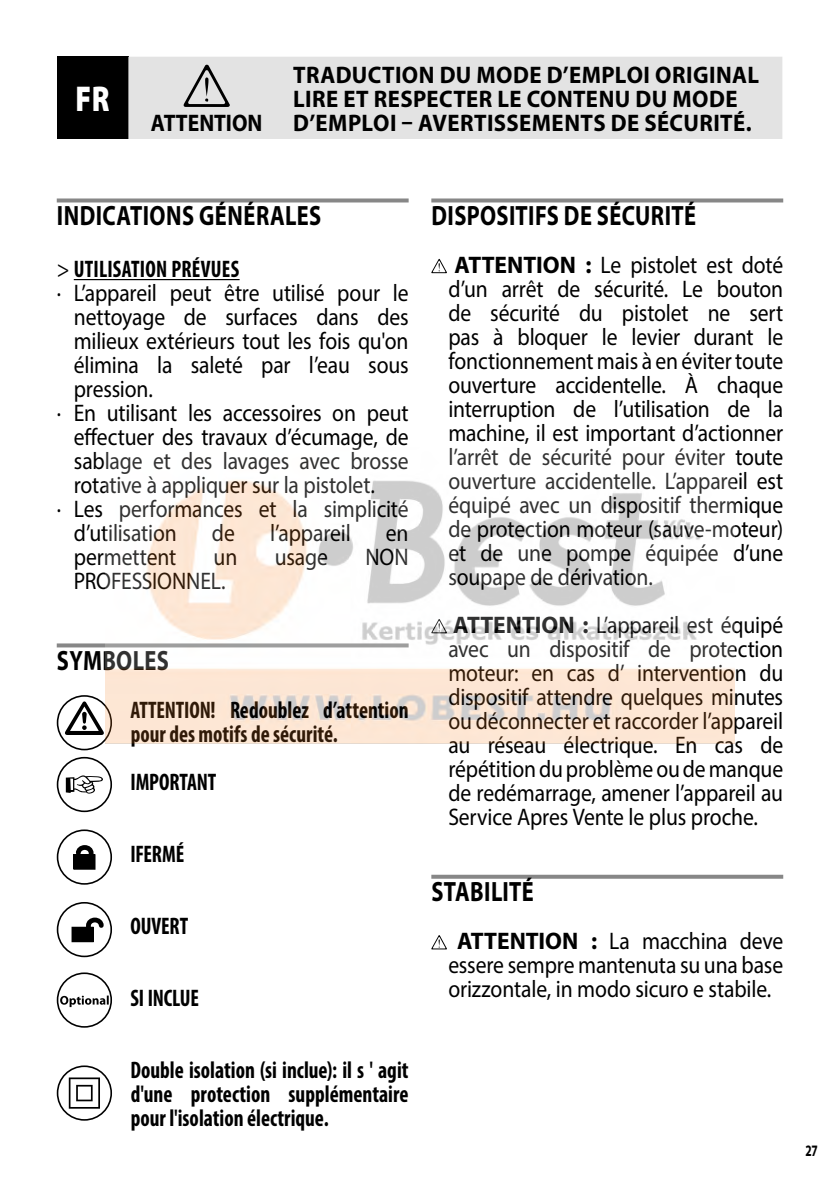
<style>
.page{position:relative;width:840px;height:1191px;background:#fff}
.page>*{position:absolute;margin:0;border:0;box-sizing:border-box;transform-origin:0 0}
.t1{font:900 36px "Myriad Pro";color:#fff;scale:.8 1}
.t2{font:700 28px "Myriad Pro";letter-spacing:.015em;color:#000;scale:.8 1}
.t3{font:24px/24px "Myriad Pro";letter-spacing:-.01em;color:#000;text-align:justify;scale:.9 1}
.t4{font:700 condensed 24px/24px "Myriad Pro";color:#000;scale:.9 1}
.t5{font:700 24px/24px "Myriad Pro";letter-spacing:.015em;color:#000;scale:.95 1}
.t6{font:700 24px "Myriad Pro";letter-spacing:-.005em;color:#000;scale:.9 1}
.t7{font:700 16px "Myriad Pro";color:#000;scale:.71 1}
.s1{font-weight:400;font-stretch:normal}
.s2{font-weight:700}
</style>
<div class="page">
<svg style="left:57px;top:198px;width:351px;height:4px"></svg>
<hr style="left:74px;top:279px;width:165px;height:1px;background:#000">
<svg style="left:57px;top:643px;width:48px;height:4px"></svg>
<div style="left:57px;top:695px;width:55px;height:55px;border:2px solid #000;border-radius:50%"></div>
<svg style="left:65px;top:701px;width:39px;height:34px"></svg>
<div style="left:57px;top:757px;width:55px;height:55px;border:2px solid #000;border-radius:50%"></div>
<svg style="left:66px;top:775px;width:37px;height:18px"></svg>
<div style="left:57px;top:829px;width:55px;height:55px;border:2px solid #000;border-radius:50%"></div>
<div style="left:74px;top:854px;width:21px;height:15px;background:#000"></div>
<div style="left:73px;top:854px;width:22px;height:15px;border:1px solid #000"></div>
<svg style="left:73px;top:845px;width:23px;height:17px"></svg>
<div style="left:57px;top:902px;width:55px;height:55px;border:2px solid #000;border-radius:50%"></div>
<div style="left:72px;top:927px;width:21px;height:14px;background:#000"></div>
<div style="left:72px;top:927px;width:21px;height:15px;border:1px solid #000"></div>
<svg style="left:84px;top:915px;width:22px;height:20px"></svg>
<div style="left:57px;top:972px;width:55px;height:55px;border:2px solid #000;border-radius:50%"></div>
<svg style="left:60px;top:995px;width:49px;height:12px"></svg>
<svg style="left:57px;top:1066px;width:54px;height:53px"></svg>
<div style="left:57px;top:1065px;width:55px;height:55px;border:2px solid #000;border-radius:50%"></div>
<svg style="left:69px;top:1077px;width:31px;height:31px"></svg>
<svg style="left:431px;top:198px;width:351px;height:4px"></svg>
<svg style="left:431px;top:874px;width:351px;height:4px"></svg>
<svg style="left:431px;top:259px;width:15px;height:14px"></svg>
<svg style="left:431px;top:935px;width:15px;height:14px"></svg>
<div style="left:57px;top:57px;width:71px;height:82px;background:#000"></div>
<div style="left:128px;top:57px;width:653px;height:82px;background:#e3e3e3"></div>
<svg style="left:183px;top:65px;width:47px;height:42px;background:#b1b1b1"></svg>
<img style="left:105px;top:480px;width:629px;height:263px">
<h1 class="t1" style="left:76px;top:79px;width:44px">FR</h1>
<p class="t6" style="left:151px;top:107px;width:125px">ATTENTION</p>
<p class="t5" style="left:293px;top:62px;width:491px">TRADUCTION DU MODE D’EMPLOI ORIGINAL<br>LIRE ET RESPECTER LE CONTENU DU MODE<br>D’EMPLOI – AVERTISSEMENTS DE SÉCURITÉ.</p>
<p class="t2" style="left:57px;top:197px;width:331px">INDICATIONS GÉNÉRALES</p>
<p class="t4" style="left:57px;top:257px;width:204px"><span class="s1">&gt;</span> UTILISATION PRÉVUES</p>
<p class="t3" style="left:57px;top:281px;width:392px">· L’appareil peut être utilisé pour le</p>
<p class="t3" style="left:74px;top:305px;width:373px">nettoyage de surfaces dans des</p>
<p class="t3" style="left:74px;top:329px;width:373px">milieux extérieurs tout les fois qu'on</p>
<p class="t3" style="left:74px;top:353px;width:373px">élimina la saleté par l’eau sous</p>
<p class="t3" style="left:74px;top:377px;width:89px">pression.</p>
<p class="t3" style="left:57px;top:401px;width:392px">· En utilisant les accessoires on peut</p>
<p class="t3" style="left:74px;top:425px;width:373px">effectuer des travaux d’écumage, de</p>
<p class="t3" style="left:74px;top:449px;width:373px">sablage et des lavages avec brosse</p>
<p class="t3" style="left:74px;top:473px;width:336px">rotative à appliquer sur la pistolet.</p>
<p class="t3" style="left:57px;top:497px;width:392px">· Les performances et la simplicité</p>
<p class="t3" style="left:74px;top:521px;width:116px">d’utilisation</p>
<p class="t3" style="left:212px;top:521px;width:27px">de</p>
<p class="t3" style="left:270px;top:521px;width:91px">l’appareil</p>
<p class="t3" style="left:386px;top:521px;width:27px">en</p>
<p class="t3" style="left:74px;top:545px;width:115px">permettent</p>
<p class="t3" style="left:213px;top:545px;width:28px">un</p>
<p class="t3" style="left:274px;top:545px;width:61px">usage</p>
<p class="t3" style="left:365px;top:545px;width:50px">NON</p>
<p class="t3" style="left:74px;top:569px;width:170px">PROFESSIONNEL.</p>
<p class="t2" style="left:57px;top:642px;width:141px">SYMBOLES</p>
<p class="t4" style="left:130px;top:697px;width:310px">ATTENTION! Redoublez d’attention pour des motifs de sécurité.</p>
<p class="t4" style="left:130px;top:769px;width:97px">IMPORTANT</p>
<p class="t4" style="left:130px;top:841px;width:61px">IFERMÉ</p>
<p class="t4" style="left:130px;top:913px;width:66px">OUVERT</p>
<p class="t4" style="left:130px;top:985px;width:77px">SI INCLUE</p>
<p class="t4" style="left:130px;top:1057px;width:310px;text-align:justify">Double isolation (si inclue): il s ' agit d'une protection supplémentaire pour l'isolation électrique.</p>
<p class="t2" style="left:431px;top:197px;width:332px">DISPOSITIFS DE SÉCURITÉ</p>
<p class="t3" style="left:448px;top:253px;width:373px"><span class="s2">ATTENTION :</span> Le pistolet est doté d’un arrêt de sécurité. Le bouton de sécurité du pistolet ne sert pas à bloquer le levier durant le fonctionnement mais à en éviter toute ouverture accidentelle. À chaque interruption de l’utilisation de la machine, il est important d’actionner l’arrêt de sécurité pour éviter toute ouverture accidentelle. L’appareil est équipé avec un dispositif thermique de protection moteur (sauve-moteur) et de une pompe équipée d’une soupape de dérivation.</p>
<p class="t3" style="left:448px;top:613px;width:373px"><span class="s2">ATTENTION :</span> L’appareil est équipé avec un dispositif de protection moteur: en cas d’ intervention du dispositif attendre quelques minutes ou déconnecter et raccorder l’appareil au réseau électrique. En cas de répétition du problème ou de manque de redémarrage, amener l’appareil au Service Apres Vente le plus proche.</p>
<p class="t2" style="left:431px;top:873px;width:129px">STABILITÉ</p>
<p class="t3" style="left:448px;top:929px;width:373px;text-align:center"><span class="s2">ATTENTION :</span> La macchina deve essere sempre mantenuta su una base orizzontale, in modo sicuro e stabile.</p>
<p class="t7" style="left:805px;top:1140px;width:19px">27</p>
</div>
